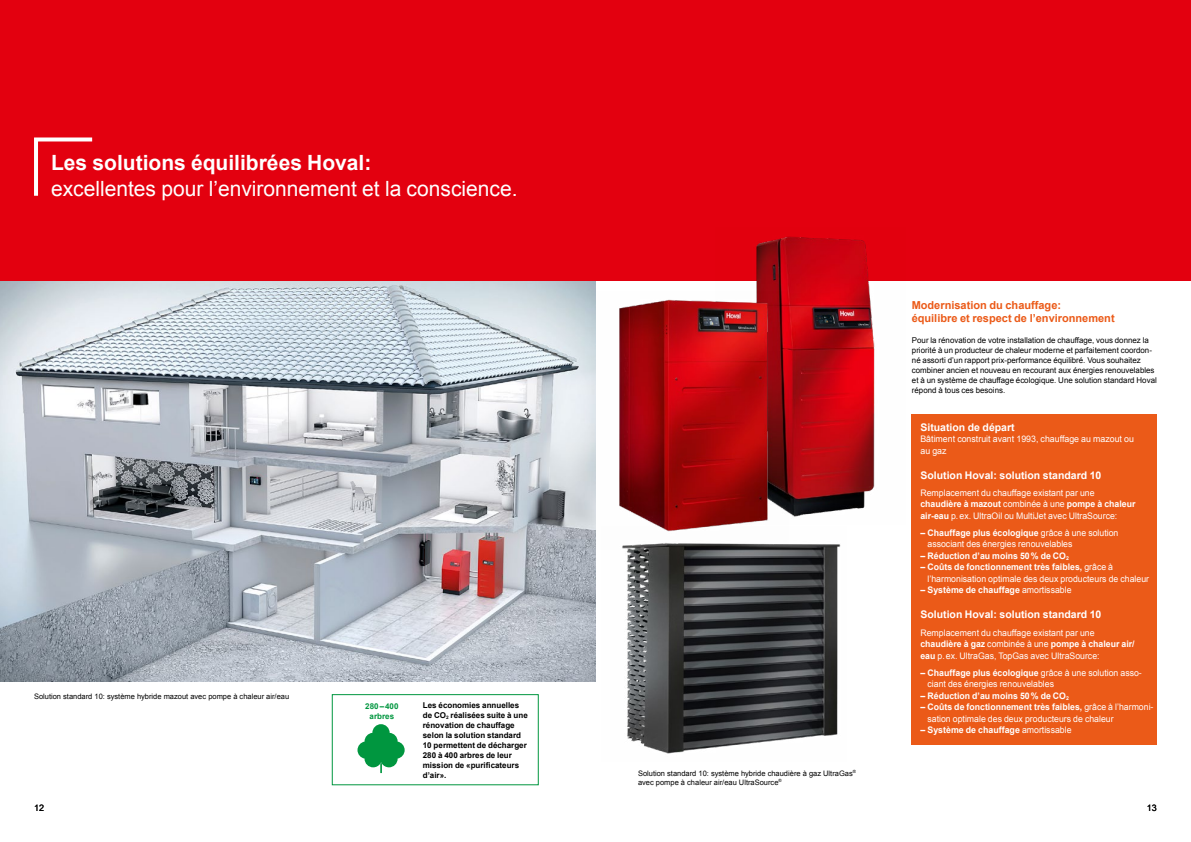
<style>
.page{position:relative;width:1191px;height:842px;background:#fff}
.page>*{position:absolute;margin:0;border:0;box-sizing:border-box;transform-origin:0 0}
.t1{font:21px "Arial";color:#fff}
.t2{font:700 21px "Arial";color:#fff}
.t3{font:700 11px/13.5px "Arial";color:#eb5a18}
.t4{font:700 10.5px "Arial";color:#fff}
.t5{font:9px/11.5px "Arial";color:#fff}
.t6{font:700 9px "Arial";color:#fff}
.t7{font:9px "Arial";color:#000}
.t8{font:8px/10px "Arial";color:#000}
.t9{font:700 8px/10px "Arial";color:#000}
.t10{font:700 8px "Arial";color:#00963f}
.Bildunterschrift_7_5{font:7.5px "Arial";color:#000}
.s1{font-weight:700}
.s2{font-weight:400}
</style>
<div class="page">
<div style="left:595px;top:0;width:596px;height:281px;background:#e3000f"></div>
<img style="left:0;top:281px;width:595px;height:400px">
<div style="left:911px;top:415px;width:246px;height:330px;background:#eb5a18"></div>
<div style="left:332px;top:694px;width:207px;height:91px;border:1px solid #00963f"></div>
<svg style="left:357px;top:724px;width:47px;height:49px"></svg>
<img style="left:756px;top:236px;width:119px;height:281px">
<img style="left:626px;top:544px;width:215px;height:210px">
<img style="left:592px;top:291px;width:196px;height:258px">
<div style="left:0;top:0;width:595px;height:281px;background:#e3000f"></div>
<svg style="left:34px;top:137px;width:59px;height:59px"></svg>
<p class="t2" style="left:51px;top:149px;width:322px">Les solutions équilibrées Hoval:</p>
<p class="t1" style="left:51px;top:175px;width:468px">excellentes pour l’environnement et la conscience.</p>
<p class="Bildunterschrift_7_5" style="left:34px;top:692px;width:257px">Solution standard 10: système hybride mazout avec pompe à chaleur air/eau</p>
<p class="t10" style="left:365px;top:701px;width:35px">280–400</p>
<p class="t10" style="left:370px;top:711px;width:26px">arbres</p>
<p class="t9" style="left:423px;top:700px;width:106px">Les économies annuelles de CO<sub>2</sub> réalisées suite à une rénovation de chauffage selon la solution standard<br>10 permettent de décharger<br>280 à 400 arbres de leur mission de «purificateurs d’air».</p>
<p class="Bildunterschrift_7_5" style="left:638px;top:768px;width:219px">Solution standard 10: système hybride chaudière à gaz UltraGas<sup>®</sup></p>
<p class="Bildunterschrift_7_5" style="left:638px;top:777px;width:145px">avec pompe à chaleur air/eau UltraSource<sup>®</sup></p>
<p class="t3" style="left:911px;top:298px;width:204px">Modernisation du chauffage:<br>équilibre et respect de l’environnement</p>
<p class="t8" style="left:912px;top:336px;width:246px">Pour la rénovation de votre installation de chauffage, vous donnez la priorité à un producteur de chaleur moderne et parfaitement coordon&shy;né assorti d’un rapport prix-performance équilibré. Vous souhaitez combiner ancien et nouveau en recourant aux énergies renouvelables et à un système de chauffage écologique. Une solution standard Hoval répond à tous ces besoins.</p>
<p class="t4" style="left:920px;top:420px;width:96px">Situation de départ</p>
<p class="t5" style="left:920px;top:433px;width:215px">Bâtiment construit avant 1993, chauffage au mazout ou au gaz</p>
<p class="t4" style="left:920px;top:468px;width:182px">Solution Hoval: solution standard 10</p>
<p class="t5" style="left:920px;top:487px;width:216px">Remplacement du chauffage existant par une <span class="s1">chaudière à mazout</span> combinée à une <span class="s1">pompe à chaleur air-eau</span> p.ex. UltraOil ou MultiJet avec UltraSource:</p>
<p class="t5" style="left:927px;top:527px;width:192px;text-indent:-7px"><span class="s1">– Chauffage plus écologique</span> grâce à une solution associant des énergies renouvelables</p>
<p class="t6" style="left:920px;top:550px;width:150px">– Réduction d’au moins 50% de CO<sub>2</sub></p>
<p class="t5" style="left:927px;top:561px;width:223px;text-indent:-7px"><span class="s1">– Coûts de fonctionnement très faibles,</span> grâce à l’harmonisation optimale des deux producteurs de chaleur</p>
<p class="t6" style="left:920px;top:584px;width:153px">– Système de chauffage <span class="s2">amortissable</span></p>
<p class="t4" style="left:920px;top:608px;width:182px">Solution Hoval: solution standard 10</p>
<p class="t5" style="left:920px;top:627px;width:216px">Remplacement du chauffage existant par une <span class="s1">chaudière à gaz</span> combinée à une <span class="s1">pompe à chaleur air/ eau</span> p.ex. UltraGas, TopGas avec UltraSource:</p>
<p class="t5" style="left:927px;top:667px;width:216px;text-indent:-7px"><span class="s1">– Chauffage plus écologique</span> grâce à une solution asso&shy;ciant des énergies renouvelables</p>
<p class="t6" style="left:920px;top:690px;width:150px">– Réduction d’au moins 50% de CO<sub>2</sub></p>
<p class="t5" style="left:927px;top:701px;width:227px;text-indent:-7px"><span class="s1">– Coûts de fonctionnement très faibles,</span> grâce à l’harmoni&shy;sation optimale des deux producteurs de chaleur</p>
<p class="t6" style="left:920px;top:724px;width:153px">– Système de chauffage <span class="s2">amortissable</span></p>
<p class="t7" style="left:34px;top:802px;width:12px">12</p>
<p class="t7" style="left:1147px;top:802px;width:12px">13</p>
</div>
